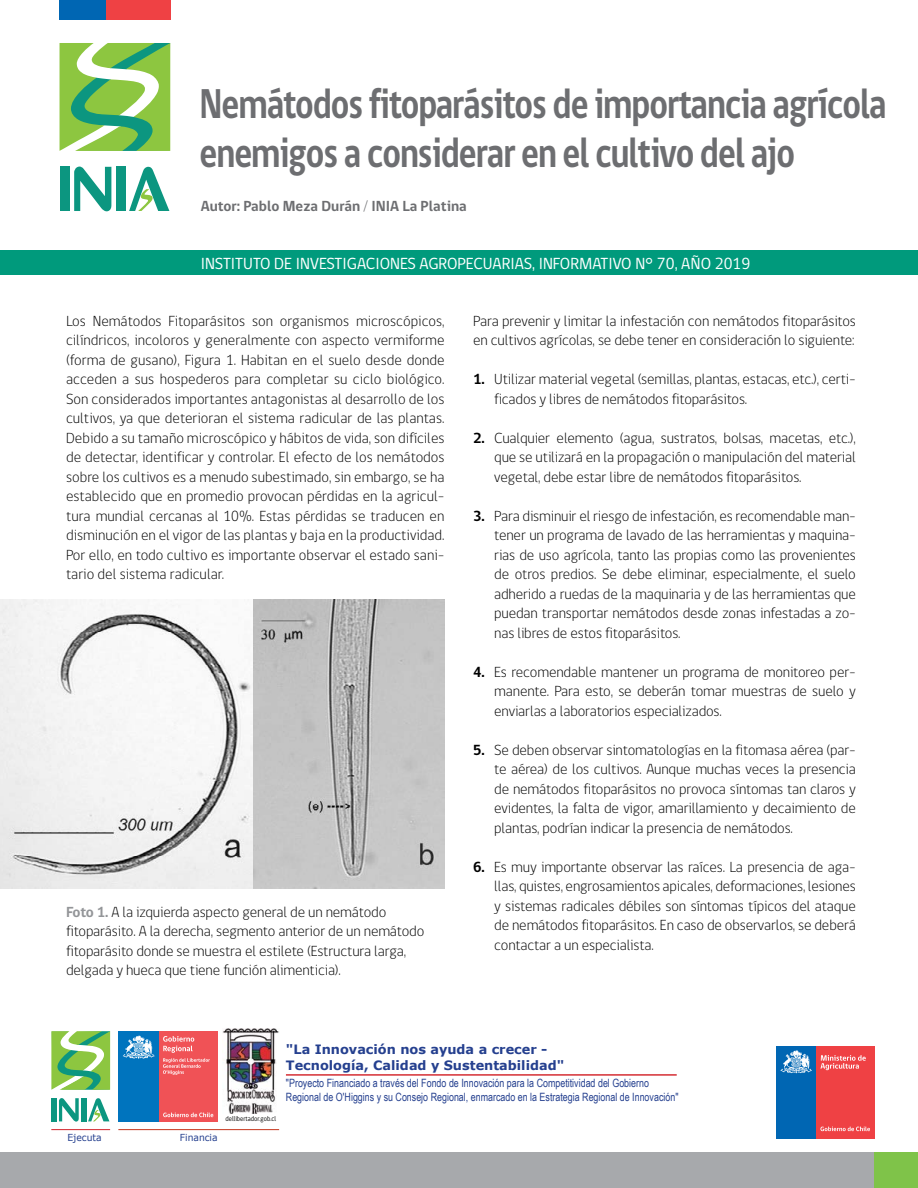
<style>
.page{position:relative;width:918px;height:1188px;background:#fff}
.page>*{position:absolute;margin:0;border:0;box-sizing:border-box;transform-origin:0 0}
.t1{font:700 42.75px/49.5px "gob CL";letter-spacing:-.03em;color:#6d6e71;scale:.81 1}
.t2{font:16.5px "gob CL";color:#fff}
.t3{font:300 15px/19.5px "gob CL";letter-spacing:-.01em;color:#000;text-align:justify}
.t4{font:700 15px "gob CL";color:#6d6e71}
.t5{font:700 12.9px/15.5px "Verdana";color:#25408f}
.t6{font:11.4px/13.6px "Arial Narrow";color:#25408f;scale:.95 1}
.t7{font:9.6px "Verdana";color:#25408f;scale:.95 1}
.t8{font:7.2px "gob CL";color:#000;scale:.89 1}
.s1{font-weight:700;color:#939598}
.s2{font-weight:700}
</style>
<div class="page">
<div style="left:0;top:251px;width:918px;height:24px;background:#009a7c"></div>
<div style="left:0;top:1152px;width:875px;height:36px;background:#a7a9ac"></div>
<div style="left:875px;top:1152px;width:43px;height:36px;background:#7fc349"></div>
<div style="left:776px;top:1046px;width:40px;height:93px;background:#0066b3"></div>
<div style="left:816px;top:1046px;width:59px;height:93px;background:#ef4144"></div>
<svg style="left:781px;top:1050px;width:31px;height:23px"></svg>
<svg style="left:820px;top:1055px;width:46px;height:15px"></svg>
<svg style="left:820px;top:1127px;width:50px;height:4px"></svg>
<svg style="left:74px;top:167px;width:37px;height:44px"></svg>
<div style="left:60px;top:167px;width:10px;height:44px;background:#0c9680"></div>
<div style="left:116px;top:167px;width:10px;height:44px;background:#0c9680"></div>
<svg style="left:129px;top:167px;width:40px;height:44px"></svg>
<div style="left:106px;top:0;width:65px;height:19px;background:#ef4144"></div>
<div style="left:60px;top:0;width:46px;height:19px;background:#0066b3"></div>
<svg style="left:60px;top:43px;width:110px;height:108px"></svg>
<img style="left:0;top:599px;width:444px;height:290px">
<svg style="left:59px;top:1098px;width:20px;height:24px"></svg>
<div style="left:51px;top:1098px;width:6px;height:23px;background:#0c9680"></div>
<div style="left:81px;top:1098px;width:5px;height:23px;background:#0c9680"></div>
<svg style="left:88px;top:1098px;width:21px;height:23px"></svg>
<svg style="left:51px;top:1031px;width:59px;height:59px;background:#8bc86d"></svg>
<div style="left:118px;top:1031px;width:41px;height:91px;background:#0074be"></div>
<div style="left:159px;top:1031px;width:59px;height:91px;background:#f05256"></div>
<svg style="left:123px;top:1036px;width:32px;height:23px"></svg>
<svg style="left:163px;top:1113px;width:50px;height:4px"></svg>
<svg style="left:163px;top:1036px;width:47px;height:39px"></svg>
<hr style="left:51px;top:1129px;width:59px;height:1px;background:#d2232a">
<hr style="left:286px;top:1074px;width:391px;height:2px;background:#d2232a">
<img style="left:222px;top:1028px;width:57px;height:86px">
<hr style="left:118px;top:1129px;width:161px;height:1px;background:#c5351c">
<h1 class="t1" style="left:200px;top:80px;width:850px">Nemátodos fitoparásitos de importancia agrícola enemigos a considerar en el cultivo del ajo</h1>
<p class="t4" style="left:201px;top:196px;width:268px">Autor: Pablo Meza Durán / INIA La Platina</p>
<p class="t2" style="left:201px;top:252px;width:551px">INSTITUTO DE INVESTIGACIONES AGROPECUARIAS, INFORMATIVO N° 70, AÑO 2019</p>
<p class="t3" style="left:66px;top:311px;width:380px">Los Nemátodos Fitoparásitos son organismos microscópicos, cilíndricos, incoloros y generalmente con aspecto vermiforme (forma de gusano), Figura 1. Habitan en el suelo desde donde acceden a sus hospederos para completar su ciclo biológico.<br>Son considerados importantes antagonistas al desarrollo de los cultivos, ya que deterioran el sistema radicular de las plantas.<br>Debido a su tamaño microscópico y hábitos de vida, son difíciles de detectar, identificar y controlar. El efecto de los nemátodos sobre los cultivos es a menudo subestimado, sin embargo, se ha establecido que en promedio provocan pérdidas en la agricul&shy;tura mundial cercanas al 10%. Estas pérdidas se traducen en disminución en el vigor de las plantas y baja en la productividad.<br>Por ello, en todo cultivo es importante observar el estado sani&shy;tario del sistema radicular.</p>
<p class="t3" style="left:66px;top:902px;width:360px;text-align:left"><span class="s1">Foto 1.</span> A la izquierda aspecto general de un nemátodo fitoparásito. A la derecha, segmento anterior de un nemátodo fitoparásito donde se muestra el estilete (Estructura larga, delgada y hueca que tiene función alimenticia).</p>
<p class="t3" style="left:473px;top:311px;width:384px">Para prevenir y limitar la infestación con nemátodos fitoparásitos en cultivos agrícolas, se debe tener en consideración lo siguiente:</p>
<p class="t3" style="left:494px;top:370px;width:363px;text-indent:-21px"><span class="s2">1.</span> Utilizar material vegetal (semillas, plantas, estacas, etc.), certi&shy;ficados y libres de nemátodos fitoparásitos.</p>
<p class="t3" style="left:494px;top:428px;width:363px;text-indent:-21px"><span class="s2">2.</span> Cualquier elemento (agua, sustratos, bolsas, macetas, etc.), que se utilizará en la propagación o manipulación del material vegetal, debe estar libre de nemátodos fitoparásitos.</p>
<p class="t3" style="left:494px;top:506px;width:363px;text-indent:-21px"><span class="s2">3.</span> Para disminuir el riesgo de infestación, es recomendable man&shy;tener un programa de lavado de las herramientas y maquina&shy;rias de uso agrícola, tanto las propias como las provenientes de otros predios. Se debe eliminar, especialmente, el suelo adherido a ruedas de la maquinaria y de las herramientas que puedan transportar nemátodos desde zonas infestadas a zo&shy;nas libres de estos fitoparásitos.</p>
<p class="t3" style="left:494px;top:662px;width:363px;text-indent:-21px"><span class="s2">4.</span> Es recomendable mantener un programa de monitoreo per&shy;manente. Para esto, se deberán tomar muestras de suelo y enviarlas a laboratorios especializados.</p>
<p class="t3" style="left:494px;top:740px;width:363px;text-indent:-21px"><span class="s2">5.</span> Se deben observar sintomatologías en la fitomasa aérea (par&shy;te aérea) de los cultivos. Aunque muchas veces la presencia de nemátodos fitoparásitos no provoca síntomas tan claros y evidentes, la falta de vigor, amarillamiento y decaimiento de plantas, podrían indicar la presencia de nemátodos.</p>
<p class="t3" style="left:494px;top:857px;width:363px;text-indent:-21px"><span class="s2">6.</span> Es muy importante observar las raíces. La presencia de aga&shy;llas, quistes, engrosamientos apicales, deformaciones, lesiones y sistemas radicales débiles son síntomas típicos del ataque de nemátodos fitoparásitos. En caso de observarlos, se deberá contactar a un especialista.</p>
<p class="t7" style="left:68px;top:1130px;width:37px">Ejecuta</p>
<p class="t7" style="left:180px;top:1130px;width:41px">Financia</p>
<p class="t8" style="left:225px;top:1114px;width:58px">dellibertador.gob.cl</p>
<p class="t5" style="left:286px;top:1041px;width:280px">"La Innovación nos ayuda a crecer -<br>Tecnología, Calidad y Sustentabilidad"</p>
<p class="t6" style="left:286px;top:1076px;width:415px">"Proyecto Financiado a través del Fondo de Innovación para la Competitividad del Gobierno<br>Regional de O'Higgins y su Consejo Regional, enmarcado en la Estrategia Regional de Innovación"</p>
</div>
